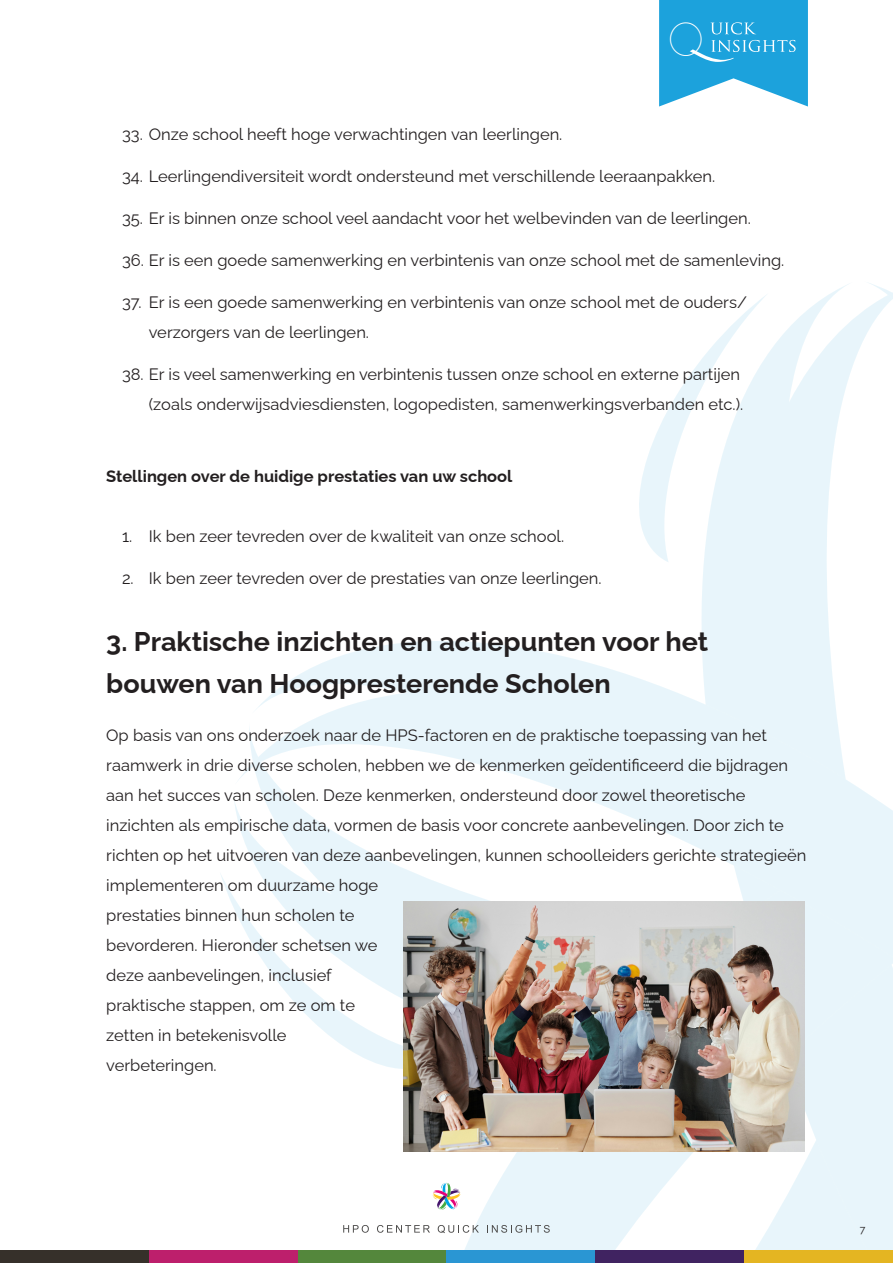
<style>
.page{position:relative;width:893px;height:1263px;background:#fff}
.page>*{position:absolute;margin:0;border:0;box-sizing:border-box;transform-origin:0 0}
.t1{font:100 47.85px "Raleway";color:#fff}
.t2{font:700 27px "Raleway";color:#231f20}
.t3{font:16.5px "Raleway";color:#231f20}
.t4{font:700 16.5px "Raleway";color:#231f20}
.t5{font:10.5px "Raleway";color:#231f20}
</style>
<div class="page">
<svg style="left:659px;top:0;width:149px;height:107px;background:#41b1e1"></svg>
<svg style="left:403px;top:1088px;width:216px;height:162px;fill:#e8f5fb"></svg>
<svg style="left:234px;top:641px;width:385px;height:260px"></svg>
<svg style="left:619px;top:283px;width:274px;height:967px"></svg>
<svg style="left:221px;top:871px;width:220px;height:217px"></svg>
<div style="left:0;top:1250px;width:149px;height:13px;background:#36302a"></div>
<div style="left:149px;top:1250px;width:149px;height:13px;background:#bd1f6c"></div>
<div style="left:298px;top:1250px;width:148px;height:13px;background:#54873c"></div>
<div style="left:446px;top:1250px;width:149px;height:13px;background:#2a96d3"></div>
<div style="left:595px;top:1250px;width:149px;height:13px;background:#402361"></div>
<div style="left:744px;top:1250px;width:149px;height:13px;background:#e4b522"></div>
<svg style="left:343px;top:1225px;width:26px;height:8px"></svg>
<svg style="left:377px;top:1225px;width:53px;height:8px"></svg>
<svg style="left:438px;top:1225px;width:41px;height:8px"></svg>
<svg style="left:487px;top:1225px;width:63px;height:8px"></svg>
<div style="left:428px;top:1177px;width:37px;height:38px;background:#fff;border-radius:50%"></div>
<svg style="left:432px;top:1182px;width:29px;height:28px"></svg>
<img style="left:404px;top:901px;width:401px;height:250px">
<p class="t1" style="left:668px;top:11px;width:38px">O</p>
<p class="t3" style="left:122px;top:124px;width:442px">33. Onze school heeft hoge verwachtingen van leerlingen.</p>
<p class="t3" style="left:122px;top:166px;width:595px">34. Leerlingendiversiteit wordt ondersteund met verschillende leeraanpakken.</p>
<p class="t3" style="left:122px;top:208px;width:630px">35. Er is binnen onze school veel aandacht voor het welbevinden van de leerlingen.</p>
<p class="t3" style="left:122px;top:250px;width:664px">36. Er is een goede samenwerking en verbintenis van onze school met de samenleving.</p>
<p class="t3" style="left:122px;top:292px;width:626px">37. Er is een goede samenwerking en verbintenis van onze school met de ouders/</p>
<p class="t3" style="left:149px;top:322px;width:222px">verzorgers van de leerlingen.</p>
<p class="t3" style="left:122px;top:364px;width:619px">38. Er is veel samenwerking en verbintenis tussen onze school en externe partijen</p>
<p class="t3" style="left:149px;top:394px;width:596px">(zoals onderwijsadviesdiensten, logopedisten, samenwerkingsverbanden etc.).</p>
<p class="t4" style="left:106px;top:466px;width:408px">Stellingen over de huidige prestaties van uw school</p>
<p class="t3" style="left:122px;top:526px;width:444px">1. Ik ben zeer tevreden over de kwaliteit van onze school.</p>
<p class="t3" style="left:122px;top:568px;width:481px">2. Ik ben zeer tevreden over de prestaties van onze leerlingen.</p>
<p class="t2" style="left:106px;top:626px;width:603px">3. Praktische inzichten en actiepunten voor het</p>
<p class="t2" style="left:106px;top:668px;width:506px">bouwen van Hoogpresterende Scholen</p>
<p class="t3" style="left:106px;top:725px;width:662px">Op basis van ons onderzoek naar de HPS-factoren en de praktische toepassing van het</p>
<p class="t3" style="left:106px;top:755px;width:683px">raamwerk in drie diverse scholen, hebben we de kenmerken geïdentificeerd die bijdragen</p>
<p class="t3" style="left:106px;top:785px;width:641px">aan het succes van scholen. Deze kenmerken, ondersteund door zowel theoretische</p>
<p class="t3" style="left:106px;top:815px;width:679px">inzichten als empirische data, vormen de basis voor concrete aanbevelingen. Door zich te</p>
<p class="t3" style="left:106px;top:845px;width:702px">richten op het uitvoeren van deze aanbevelingen, kunnen schoolleiders gerichte strategieën</p>
<p class="t3" style="left:106px;top:875px;width:273px">implementeren om duurzame hoge</p>
<p class="t3" style="left:106px;top:905px;width:250px">prestaties binnen hun scholen te</p>
<p class="t3" style="left:106px;top:935px;width:273px">bevorderen. Hieronder schetsen we</p>
<p class="t3" style="left:106px;top:965px;width:227px">deze aanbevelingen, inclusief</p>
<p class="t3" style="left:106px;top:995px;width:250px">praktische stappen, om ze om te</p>
<p class="t3" style="left:106px;top:1025px;width:182px">zetten in betekenisvolle</p>
<p class="t3" style="left:106px;top:1055px;width:112px">verbeteringen.</p>
<p class="t5" style="left:860px;top:1223px;width:7px">7</p>
</div>
